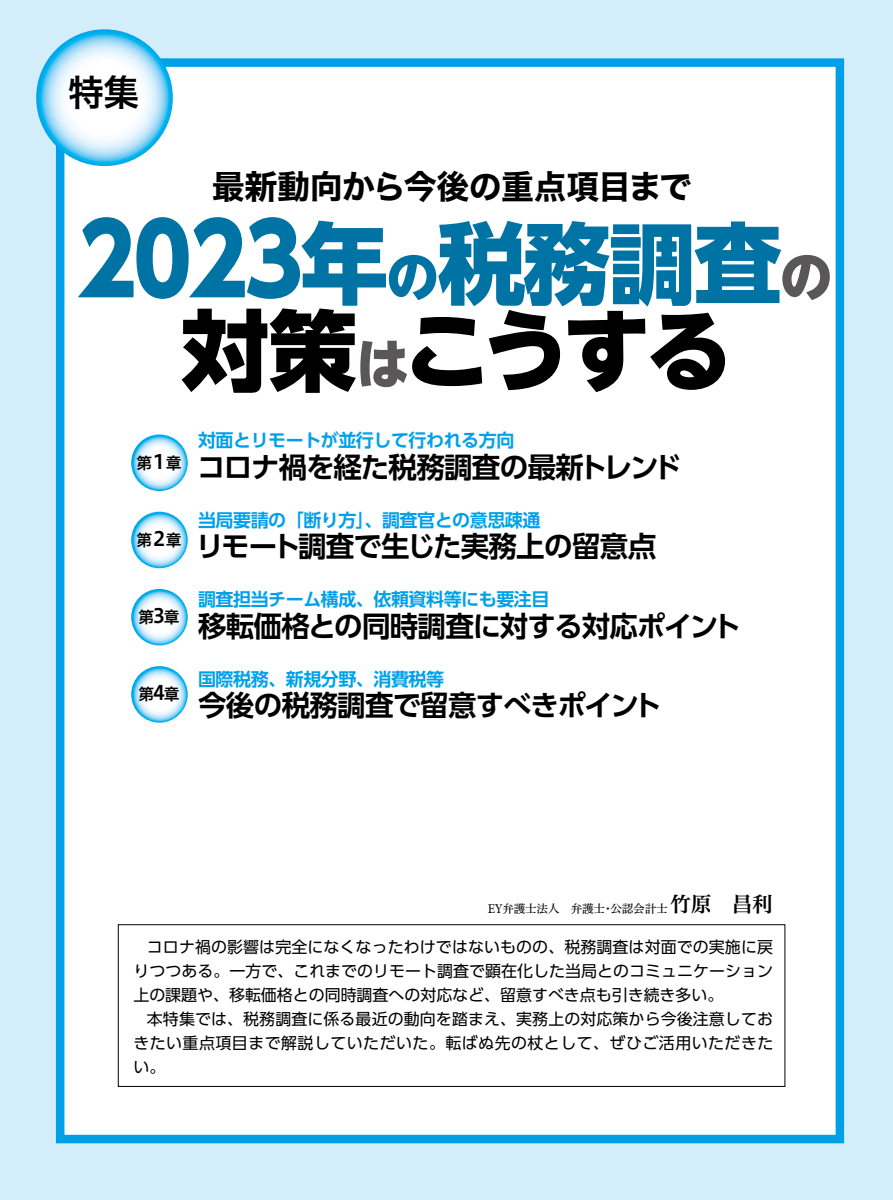
<style>
.page{position:relative;width:893px;height:1200px;background:#fff}
.page>*{position:absolute;margin:0;border:0;box-sizing:border-box;transform-origin:0 0}
.t1{font:800 88.5px/87px "UD Shin Go NT Pro";letter-spacing:-.025em;color:#000;text-align:center}
.t2{font:36px "Hiragino UD Sans F Std N W6";color:#000}
.t3{font:33px "Hira Kaku Std W7";letter-spacing:-.02em;color:#000}
.t4{font:700 28.5px "UD Shin Go Pro De";letter-spacing:-.03em;color:#000}
.t5{font:21px "Hiragino UD Serif Std W6";color:#000}
.t6{font:19.8px "Hiragino UD Sans F Std W6";color:#000}
.t7{font:700 18px "UD Shin Go Pro De";letter-spacing:-.025em;color:#00a0e9}
.t8{font:15.9px/24px "UD Shin Go Pro";letter-spacing:.005em;color:#000;text-align:justify}
.t9{font:15.9px "Hiragino UD Sans F Std W6";color:#000}
.t10{font:11.7px "Hiragino UD Serif Std N W4";letter-spacing:-.025em;color:#000}
.s1{font-size:97.35px;color:#0073a5}
.s2{color:#0073a5}
.s3{font-size:54px;color:#0073a5}
.s4{font-size:54px;color:#595757}
.s5{font-size:19.8px}
</style>
<div class="page">
<div style="left:0;top:0;width:893px;height:1199px;background:#d3edfb"></div>
<div style="left:60px;top:63px;width:780px;height:1075px;background:#fff"></div>
<div style="left:56px;top:58px;width:788px;height:1084px;border:9px solid #00a0e9"></div>
<div style="left:118px;top:924px;width:667px;height:162px;border:1px solid #000"></div>
<svg style="left:36px;top:29px;width:137px;height:137px"></svg>
<svg style="left:131px;top:434px;width:57px;height:57px"></svg>
<svg style="left:131px;top:511px;width:57px;height:57px"></svg>
<svg style="left:131px;top:588px;width:57px;height:57px"></svg>
<svg style="left:131px;top:666px;width:57px;height:56px"></svg>
<h2 class="t2" style="left:68px;top:65px;width:73px">特集</h2>
<h3 class="t3" style="left:212px;top:161px;width:482px">最新動向から今後の重点項目まで</h3>
<h1 class="t1" style="left:78px;top:218px;width:756px"><span class="s1">2023</span><span class="s2">年</span><span class="s3">の</span><span class="s2">税務調査</span><span class="s4">の</span>対策<span class="s4">は</span>こうする</h1>
<p class="t6" style="left:149px;top:446px;width:21px">１</p>
<p class="t9" style="left:166px;top:450px;width:17px">章</p>
<p class="t9" style="left:137px;top:450px;width:17px">第</p>
<p class="t6" style="left:149px;top:523px;width:21px">２</p>
<p class="t9" style="left:166px;top:527px;width:17px">章</p>
<p class="t9" style="left:137px;top:527px;width:17px">第</p>
<p class="t9" style="left:139px;top:604px;width:43px">第章<span class="s5">3</span></p>
<p class="t9" style="left:139px;top:682px;width:43px">第章<span class="s5">4</span></p>
<p class="t7" style="left:198px;top:425px;width:318px">対面とリモートが並行して行われる方向</p>
<h3 class="t4" style="left:197px;top:443px;width:486px">コロナ禍を経た税務調査の最新トレンド</h3>
<p class="t7" style="left:198px;top:505px;width:344px">当局要請の「断り方」、調査官との意思疎通</p>
<h3 class="t4" style="left:196px;top:523px;width:462px">リモート調査で生じた実務上の留意点</h3>
<p class="t7" style="left:198px;top:584px;width:353px">調査担当チーム構成、依頼資料等にも要注目</p>
<h3 class="t4" style="left:198px;top:602px;width:545px">移転価格との同時調査に対する対応ポイント</h3>
<p class="t7" style="left:198px;top:664px;width:248px">国際税務、新規分野、消費税等</p>
<h3 class="t4" style="left:198px;top:682px;width:465px">今後の税務調査で留意すべきポイント</h3>
<h3 class="t5" style="left:670px;top:887px;width:104px">竹原　昌利</h3>
<p class="t10" style="left:488px;top:899px;width:181px">EY弁護士法人　弁護士公認会計士</p>
<p class="t10" style="left:602px;top:899px;width:13px">・</p>
<p class="t8" style="left:133px;top:934px;width:641px;text-indent:14px">コロナ禍の影響は完全になくなったわけではないものの、税務調査は対面での実施に戻りつつある。一方で、これまでのリモート調査で顕在化した当局とのコミュニケーション上の課題や、移転価格との同時調査への対応など、留意すべき点も引き続き多い。</p>
<p class="t8" style="left:133px;top:1006px;width:641px;text-indent:14px">本特集では、税務調査に係る最近の動向を踏まえ、実務上の対応策から今後注意しておきたい重点項目まで解説していただいた。転ばぬ先の杖として、ぜひご活用いただきたい。</p>
</div>
